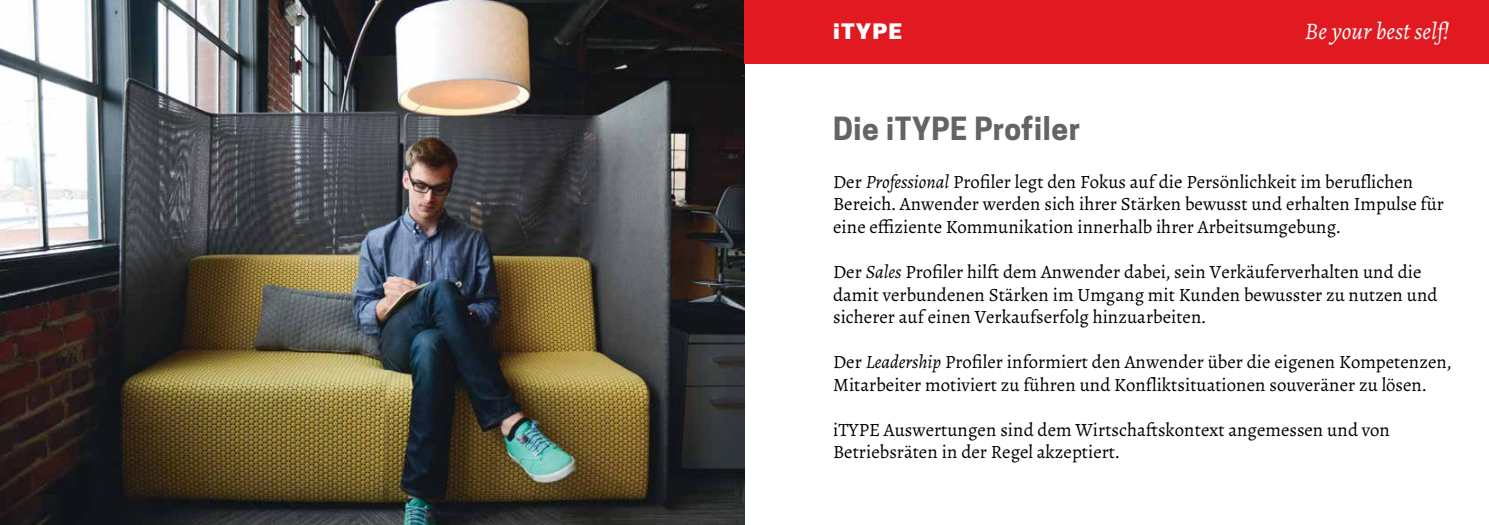
<style>
.page{position:relative;width:1489px;height:525px;background:#fff}
.page>*{position:absolute;margin:0;border:0;box-sizing:border-box;transform-origin:0 0}
.t1{font:700 30px "Cooper Hewitt";letter-spacing:.02em;color:#626466}
.t2{font:italic 23.75px "Alegreya";color:#fff}
.t3{font:800 20px "Cooper Hewitt";letter-spacing:.05em;color:#fff;scale:1.2 1}
.t4{font:18.75px/22.5px "Alegreya";color:#000}
.s1{font-style:italic}
</style>
<div class="page">
<img style="left:0;top:0;width:744px;height:524px">
<div style="left:744px;top:0;width:744px;height:64px;background:#e11a21"></div>
<p class="t3" style="left:833px;top:20px;width:59px">iTYPE</p>
<p class="t2" style="left:1304px;top:17px;width:146px">Be your best self!</p>
<h1 class="t1" style="left:833px;top:110px;width:248px">Die iTYPE Profiler</h1>
<p class="t4" style="left:833px;top:170px;width:612px">Der <span class="s1">Professional</span> Profiler legt den Fokus auf die Persönlichkeit im beruflichen<br>Bereich. Anwender werden sich ihrer Stärken bewusst und erhalten Impulse für eine effiziente Kommunikation innerhalb ihrer Arbeitsumgebung.</p>
<p class="t4" style="left:833px;top:260px;width:606px">Der <span class="s1">Sales</span> Profiler hilft dem Anwender dabei, sein Verkäuferverhalten und die damit verbundenen Stärken im Umgang mit Kunden bewusster zu nutzen und sicherer auf einen Verkaufserfolg hinzuarbeiten.</p>
<p class="t4" style="left:833px;top:350px;width:620px">Der <span class="s1">Leadership</span> Profiler informiert den Anwender über die eigenen Kompetenzen,<br>Mitarbeiter motiviert zu führen und Konfliktsituationen souveräner zu lösen.</p>
<p class="t4" style="left:833px;top:418px;width:558px">iTYPE Auswertungen sind dem Wirtschaftskontext angemessen und von<br>Betriebsräten in der Regel akzeptiert.</p>
</div>
